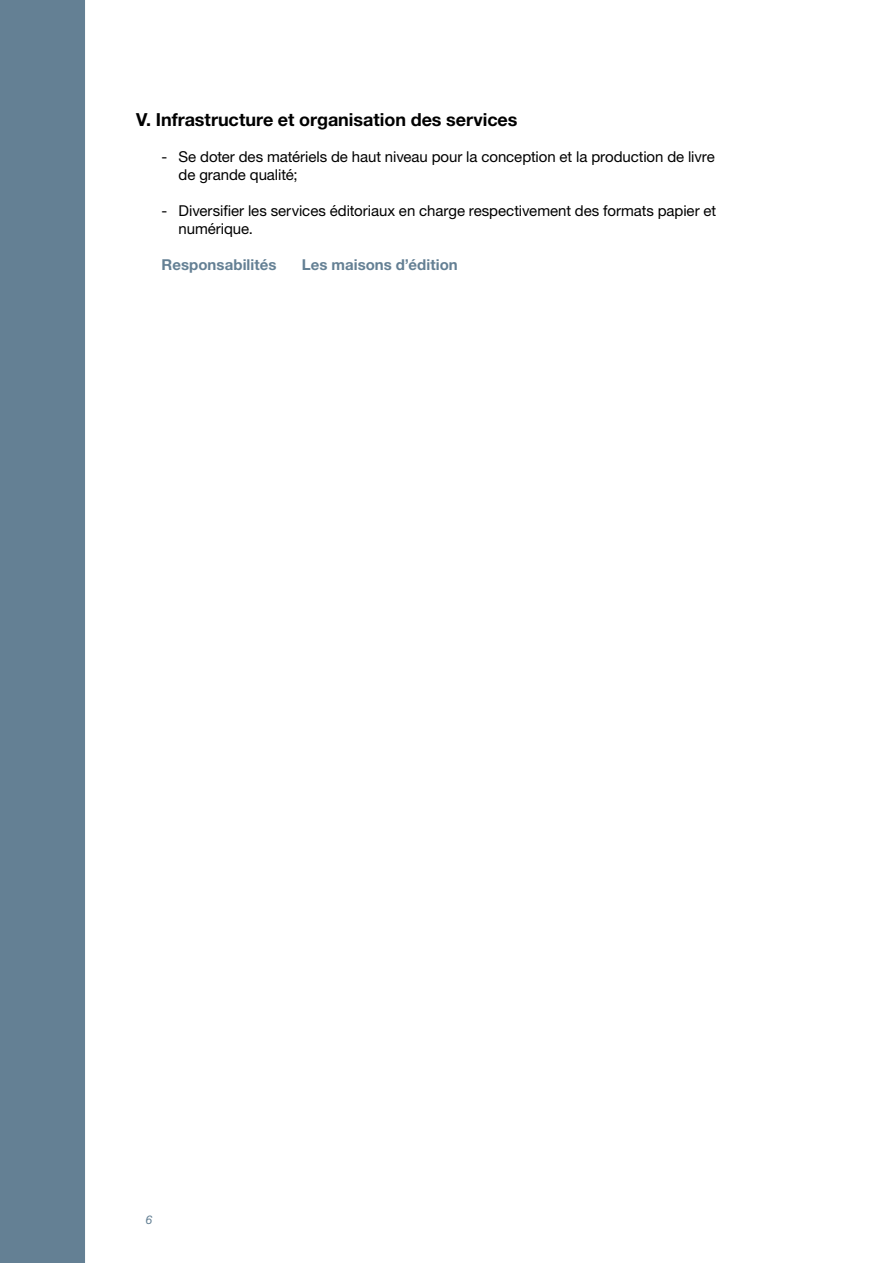
<style>
.page{position:relative;width:893px;height:1263px;background:#fff}
.page>*{position:absolute;margin:0;border:0;box-sizing:border-box;transform-origin:0 0}
.section_title{font:700 18px "Helvetica Neue LT Std";letter-spacing:-.005em;color:#000}
.numbered_list_indent{font:15px/18px "Helvetica Neue LT Std";letter-spacing:-.005em;color:#000}
.responsibility{font:700 15px "Helvetica Neue LT Std";letter-spacing:.005em;color:#648094}
.t1{font:italic 12px "Helvetica Neue LT Std";color:#648094}
</style>
<div class="page">
<div style="left:0;top:0;width:85px;height:1263px;background:#648094"></div>
<p class="section_title" style="left:136px;top:108px;width:383px">V. Infrastructure et organisation des services</p>
<p class="numbered_list_indent" style="left:179px;top:147px;width:538px;text-indent:-17px">- Se doter des matériels de haut niveau pour la conception et la production de livre de grande qualité;</p>
<p class="numbered_list_indent" style="left:179px;top:201px;width:539px;text-indent:-17px">- Diversifier les services éditoriaux en charge respectivement des formats papier et numérique.</p>
<p class="responsibility" style="left:162px;top:255px;width:116px">Responsabilités</p>
<p class="responsibility" style="left:302px;top:255px;width:157px">Les maisons d’édition</p>
<p class="t1" style="left:146px;top:1213px;width:8px">6</p>
</div>
